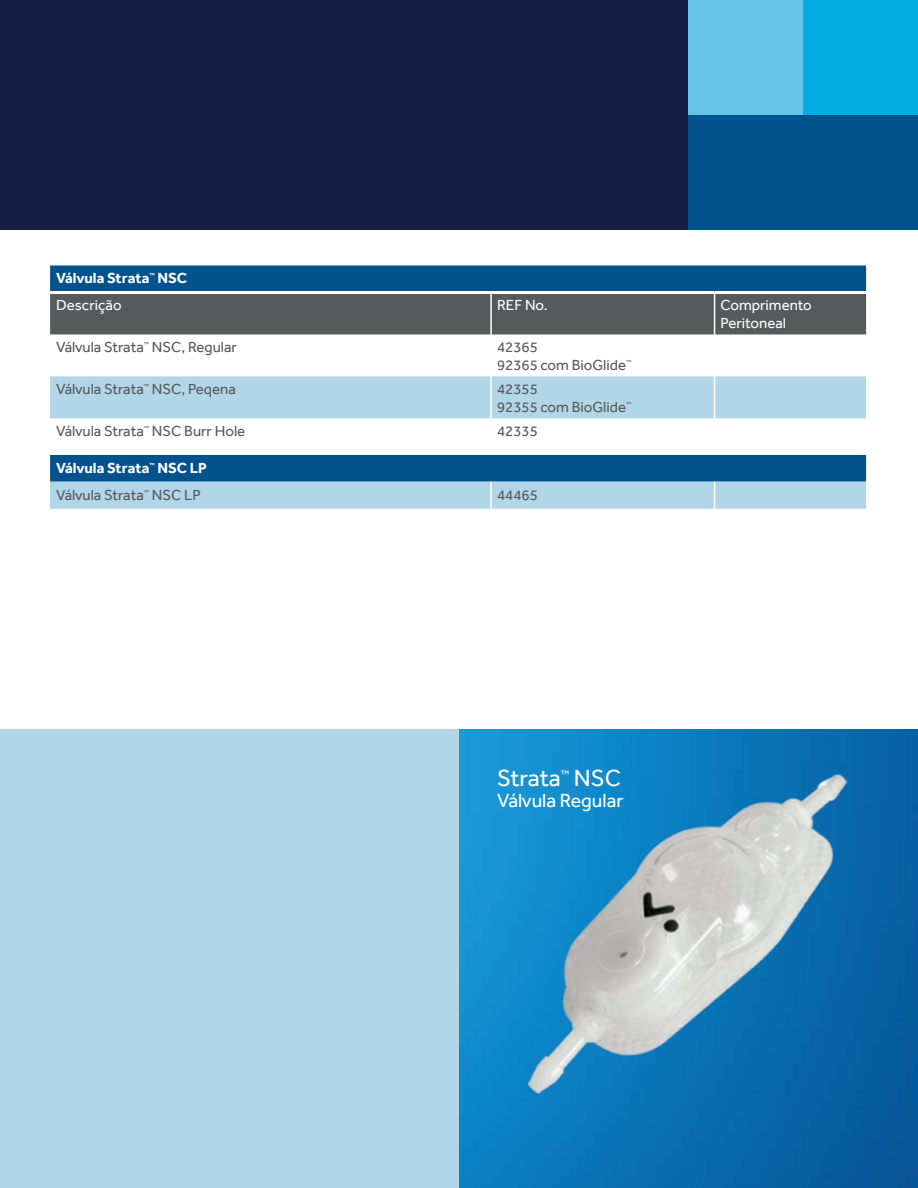
<style>
.page{position:relative;width:918px;height:1188px;background:#fff}
.page>*{position:absolute;margin:0;border:0;box-sizing:border-box;transform-origin:0 0}
.t1{font:24px "Effra";color:#fff}
.t2{font:19.5px "Effra";color:#fff}
.t3{font:15px/18px "Effra";color:#58595b}
.t4{font:15px/18px "Effra";color:#fff}
.t5{font:700 15px "Effra";color:#fff}
.t6{font:9.6px "Effra";color:#fff}
.t7{font:6px "Effra";color:#58595b}
.t8{font:700 6px "Effra";color:#fff}
</style>
<div class="page">
<div style="left:0;top:0;width:918px;height:230px;background:#171e43"></div>
<div style="left:688px;top:0;width:230px;height:230px;background:#02528e"></div>
<div style="left:0;top:729px;width:459px;height:459px;background:#b1d6e7"></div>
<div style="left:688px;top:0;width:115px;height:115px;background:#64c3e6"></div>
<div style="left:803px;top:0;width:115px;height:115px;background:#00ace4"></div>
<img style="left:459px;top:729px;width:459px;height:459px">
<img style="left:515px;top:774px;width:345px;height:320px">
<div style="left:50px;top:266px;width:816px;height:69px;background:#02528e"></div>
<div style="left:50px;top:294px;width:816px;height:40px;background:#58595b"></div>
<svg style="left:50px;top:376px;width:816px;height:133px;fill:#b1d6e7"></svg>
<div style="left:50px;top:445px;width:816px;height:10px;background:#fff"></div>
<hr style="left:490px;top:294px;width:2px;height:40px;background:#fff">
<hr style="left:714px;top:294px;width:1px;height:40px;background:#fff">
<hr style="left:490px;top:334px;width:2px;height:42px;background:#fff">
<hr style="left:714px;top:334px;width:1px;height:42px;background:#fff">
<hr style="left:490px;top:376px;width:2px;height:42px;background:#fff">
<hr style="left:714px;top:376px;width:1px;height:42px;background:#fff">
<hr style="left:490px;top:418px;width:2px;height:27px;background:#fff">
<svg style="left:714px;top:418px;width:1px;height:27px"></svg>
<hr style="left:490px;top:482px;width:2px;height:27px;background:#fff">
<svg style="left:714px;top:482px;width:1px;height:27px"></svg>
<hr style="left:50px;top:291px;width:441px;height:3px;background:#fff">
<hr style="left:491px;top:291px;width:224px;height:3px;background:#fff">
<hr style="left:715px;top:291px;width:151px;height:3px;background:#fff">
<p class="t5" style="left:56px;top:269px;width:95px">Válvula Strata</p>
<p class="t8" style="left:149px;top:272px;width:7px">™</p>
<p class="t5" style="left:157px;top:269px;width:31px">NSC</p>
<p class="t4" style="left:56px;top:296px;width:67px">Descrição</p>
<p class="t4" style="left:497px;top:296px;width:52px">REF No.</p>
<p class="t4" style="left:721px;top:296px;width:93px">Comprimento<br>Peritoneal</p>
<p class="t3" style="left:56px;top:338px;width:89px">Válvula Strata</p>
<p class="t7" style="left:144px;top:341px;width:7px">™</p>
<p class="t3" style="left:152px;top:338px;width:87px">NSC, Regular</p>
<p class="t3" style="left:497px;top:338px;width:131px">42365<br>92365 com BioGlide</p>
<p class="t7" style="left:626px;top:359px;width:7px">™</p>
<p class="t3" style="left:56px;top:380px;width:89px">Válvula Strata</p>
<p class="t7" style="left:144px;top:383px;width:7px">™</p>
<p class="t3" style="left:152px;top:380px;width:85px">NSC, Peqena</p>
<p class="t3" style="left:497px;top:380px;width:131px">42355<br>92355 com BioGlide</p>
<p class="t7" style="left:626px;top:401px;width:7px">™</p>
<p class="t3" style="left:56px;top:422px;width:89px">Válvula Strata</p>
<p class="t7" style="left:144px;top:425px;width:7px">™</p>
<p class="t3" style="left:152px;top:422px;width:95px">NSC Burr Hole</p>
<p class="t3" style="left:497px;top:422px;width:42px">42335</p>
<p class="t5" style="left:56px;top:459px;width:95px">Válvula Strata</p>
<p class="t8" style="left:149px;top:461px;width:7px">™</p>
<p class="t5" style="left:157px;top:459px;width:51px">NSC LP</p>
<p class="t3" style="left:56px;top:485px;width:89px">Válvula Strata</p>
<p class="t7" style="left:144px;top:488px;width:7px">™</p>
<p class="t3" style="left:152px;top:485px;width:50px">NSC LP</p>
<p class="t3" style="left:497px;top:485px;width:42px">44465</p>
<h1 class="t1" style="left:497px;top:764px;width:65px">Strata</h1>
<p class="t6" style="left:561px;top:768px;width:10px">™</p>
<h1 class="t1" style="left:574px;top:764px;width:49px">NSC</h1>
<h2 class="t2" style="left:497px;top:790px;width:128px">Válvula Regular</h2>
</div>
